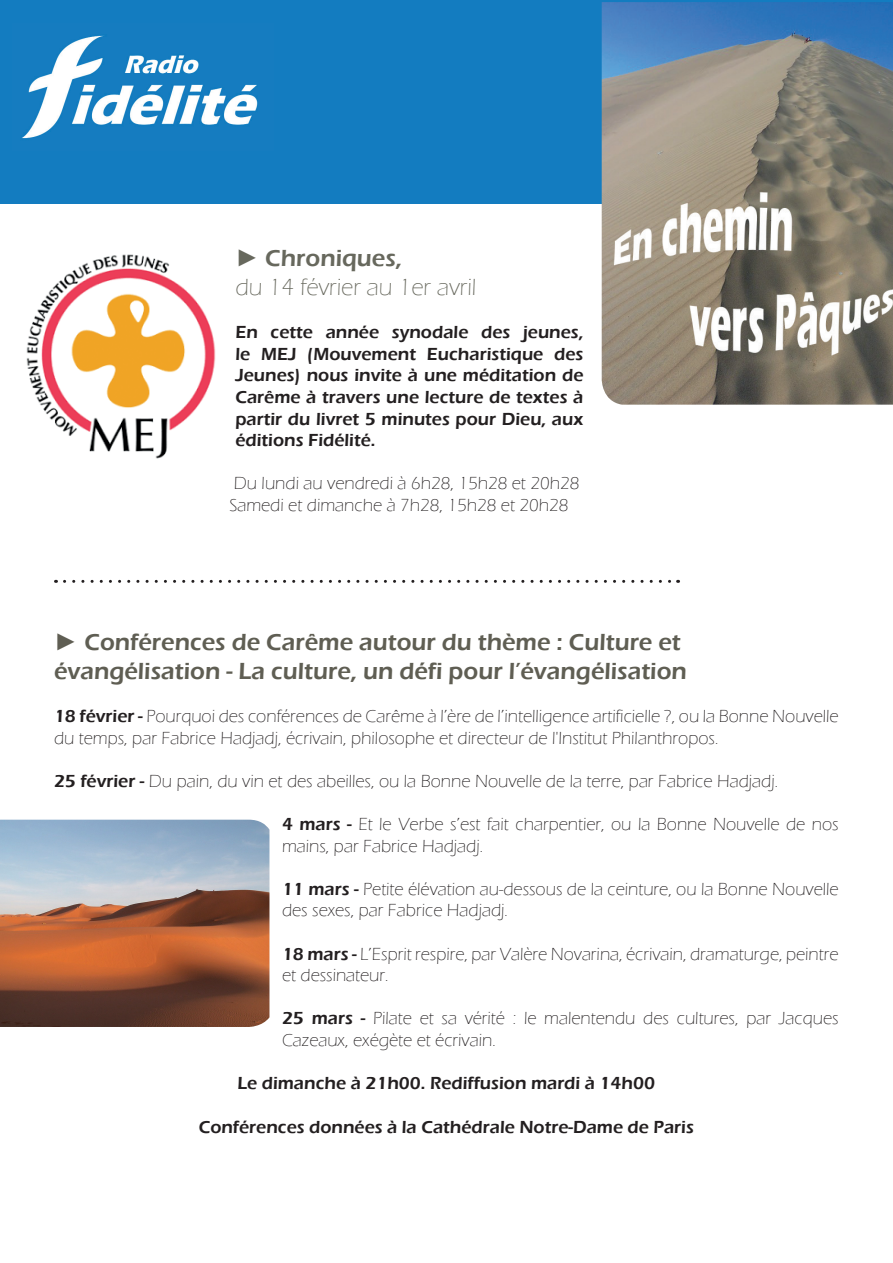
<style>
.page{position:relative;width:893px;height:1263px;background:#fff}
.page>*{position:absolute;margin:0;border:0;box-sizing:border-box;transform-origin:0 0}
.t1{font:600 24px/28.8px "Eras ITC";color:#5f5e53}
.t2{font:300 24px/28.8px "Eras ITC";color:#67685d}
.t3{font:300 18px/21.6px "Eras ITC";color:#231f20}
.t4{font:600 18px/21.6px "Eras ITC";color:#231f20;text-align:justify}
.s1{font-family:"Arial";font-weight:400}
.s2{font-weight:600}
</style>
<div class="page">
<img style="left:26px;top:254px;width:190px;height:205px">
<div style="left:0;top:0;width:893px;height:203px;background:#137cc0"></div>
<img style="left:22px;top:35px;width:236px;height:104px">
<img style="left:602px;top:2px;width:291px;height:403px">
<img style="left:0;top:820px;width:269px;height:207px">
<svg style="left:65px;top:580px;width:614px;height:3px"></svg>
<h1 class="t2" style="left:235px;top:244px;width:242px"><span class="s1">►</span> <span class="s2">Chroniques,<br></span>du 14 février au 1er avril</h1>
<p class="t4" style="left:235px;top:322px;width:350px">En cette année synodale des jeunes, le MEJ (Mouvement Eucharistique des Jeunes) nous invite à une méditation de Carême à travers une lecture de textes à partir du livret 5 minutes pour Dieu, aux éditions Fidélité.</p>
<p class="t3" style="left:229px;top:473px;width:351px">Du lundi au vendredi à 6h28, 15h28 et 20h28<br>Samedi et dimanche à 7h28, 15h28 et 20h28</p>
<h1 class="t1" style="left:54px;top:628px;width:634px"><span class="s1">►</span> Conférences de Carême autour du thème : Culture et évangélisation - La culture, un défi pour l’évangélisation</h1>
<p class="t3" style="left:54px;top:705px;width:786px"><span class="s2">18 février -</span> Pourquoi des conférences de Carême à l’ère de l’intelligence artificielle ?, ou la Bonne Nouvelle du temps, par Fabrice Hadjadj, écrivain, philosophe et directeur de l'Institut Philanthropos.</p>
<p class="t3" style="left:54px;top:770px;width:726px"><span class="s2">25 février -</span> Du pain, du vin et des abeilles, ou la Bonne Nouvelle de la terre, par Fabrice Hadjadj.</p>
<p class="t3" style="left:282px;top:813px;width:558px"><span class="s2">4 mars -</span> Et le Verbe s’est fait charpentier, ou la Bonne Nouvelle de nos mains, par Fabrice Hadjadj.</p>
<p class="t3" style="left:282px;top:878px;width:558px"><span class="s2">11 mars -</span> Petite élévation au-dessous de la ceinture, ou la Bonne Nouvelle des sexes, par Fabrice Hadjadj.</p>
<p class="t3" style="left:282px;top:943px;width:558px"><span class="s2">18 mars -</span> L’Esprit respire, par Valère Novarina, écrivain, dramaturge, peintre et dessinateur.</p>
<p class="t3" style="left:282px;top:1008px;width:558px"><span class="s2">25 mars -</span> Pilate et sa vérité : le malentendu des cultures, par Jacques<br>Cazeaux, exégète et écrivain.</p>
<p class="t4" style="left:238px;top:1073px;width:419px">Le dimanche à 21h00. Rediffusion mardi à 14h00</p>
<p class="t4" style="left:199px;top:1116px;width:497px">Conférences données à la Cathédrale Notre-Dame de Paris</p>
</div>
